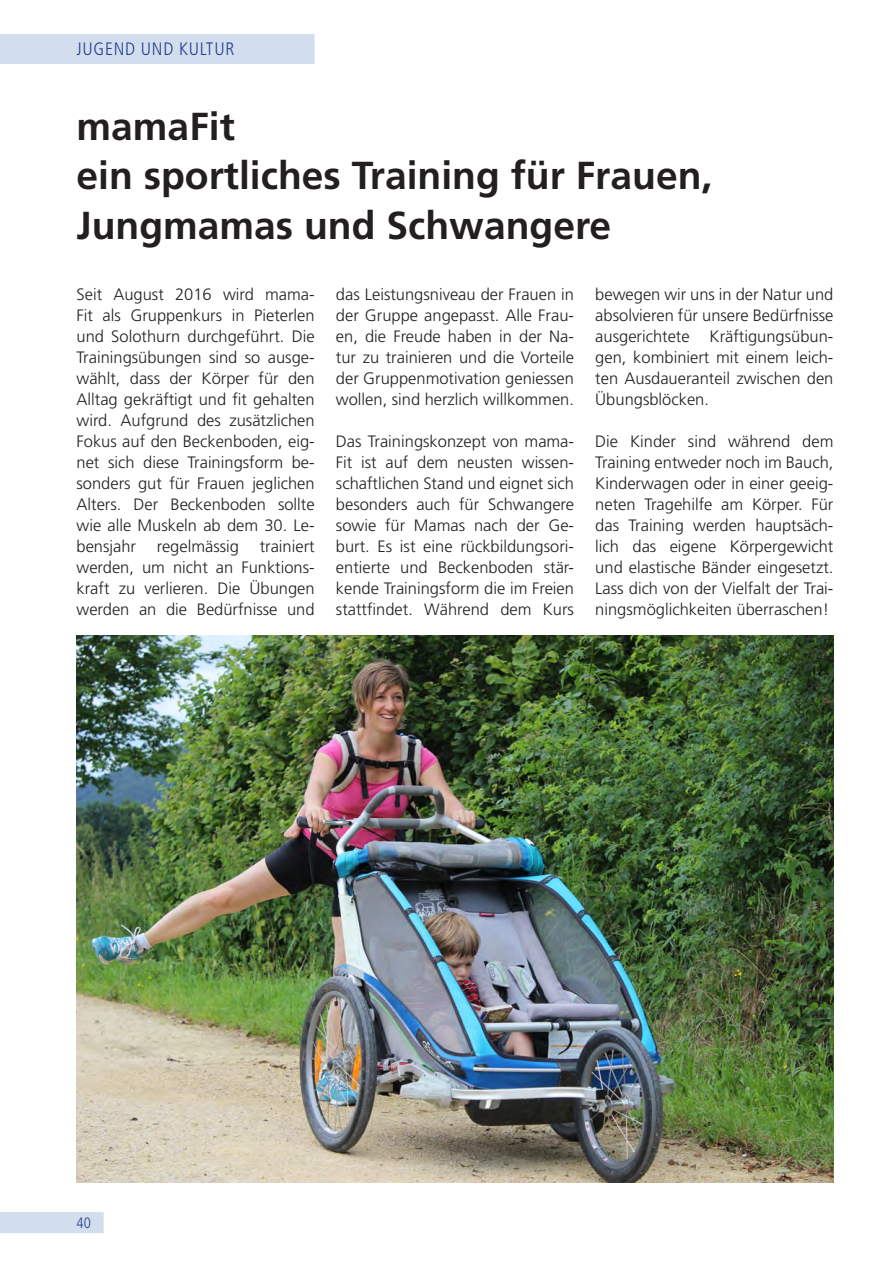
<style>
.page{position:relative;width:893px;height:1263px;background:#fff}
.page>*{position:absolute;margin:0;border:0;box-sizing:border-box;transform-origin:0 0}
.t1{font:700 39px/49.5px "Frutiger";color:#231f20}
.t2{font:300 condensed 18px "Frutiger";letter-spacing:.04em;color:#253f8e}
.t3{font:300 16.5px/21px "Frutiger";color:#231f20;text-align:justify}
.t4{font:300 condensed 15px "Frutiger";color:#253f8e}
</style>
<div class="page">
<div style="left:0;top:1212px;width:104px;height:21px;background:#d2deee"></div>
<div style="left:0;top:34px;width:315px;height:30px;background:#d2deee"></div>
<img style="left:77px;top:636px;width:756px;height:546px">
<p class="t2" style="left:77px;top:38px;width:159px">JUGEND UND KULTUR</p>
<h1 class="t1" style="left:77px;top:102px;width:637px">mamaFit<br>ein sportliches Training für Frauen,<br>Jungmamas und Schwangere</h1>
<p class="t3" style="left:77px;top:284px;width:240px">Seit August 2016 wird mama-Fit als Gruppenkurs in Pieterlen und Solothurn durchgeführt. Die Trainingsübungen sind so ausge&shy;wählt, dass der Körper für den Alltag gekräftigt und fit gehalten wird. Aufgrund des zusätzlichen Fokus auf den Beckenboden, eig&shy;net sich diese Trainingsform be&shy;sonders gut für Frauen jeglichen Alters. Der Beckenboden sollte wie alle Muskeln ab dem 30. Le&shy;bensjahr</p>
<p class="t3" style="left:336px;top:284px;width:240px">das Leistungsniveau der Frauen in der Gruppe angepasst. Alle Frau&shy;en, die Freude haben in der Na&shy;tur zu trainieren und die Vorteile der Gruppenmotivation geniessen wollen, sind herzlich willkommen.</p>
<p class="t3" style="left:336px;top:431px;width:240px">Das Trainingskonzept von mama-Fit ist auf dem neusten wissen&shy;schaftlichen Stand und eignet sich besonders auch für Schwangere sowie für Mamas nach der Ge&shy;burt. Es ist eine rückbildungsori&shy;entierte und Beckenboden stär&shy;kende Trainingsform die im Freien stattfindet. Während dem Kurs</p>
<p class="t3" style="left:595px;top:284px;width:240px">bewegen wir uns in der Natur und absolvieren für unsere Bedürfnisse ausgerichtete Kräftigungsübun&shy;gen, kombiniert mit einem leich&shy;ten Ausdaueranteil zwischen den Übungsblöcken.</p>
<p class="t3" style="left:595px;top:431px;width:240px">Die Kinder sind während dem Training entweder noch im Bauch, Kinderwagen oder in einer geeig&shy;neten Tragehilfe am Körper. Für das Training werden hauptsäch&shy;lich das eigene Körpergewicht und elastische Bänder eingesetzt.<br>Lass dich von der Vielfalt der Trai&shy;ningsmöglichkeiten überraschen!</p>
<p class="t3" style="left:157px;top:536px;width:84px">regelmässig</p>
<p class="t3" style="left:77px;top:536px;width:240px;text-indent:183px">trainiert werden, um nicht an Funktions&shy;kraft zu verlieren. Die Übungen werden an die Bedürfnisse und</p>
<p class="t4" style="left:77px;top:1214px;width:16px">40</p>
</div>
